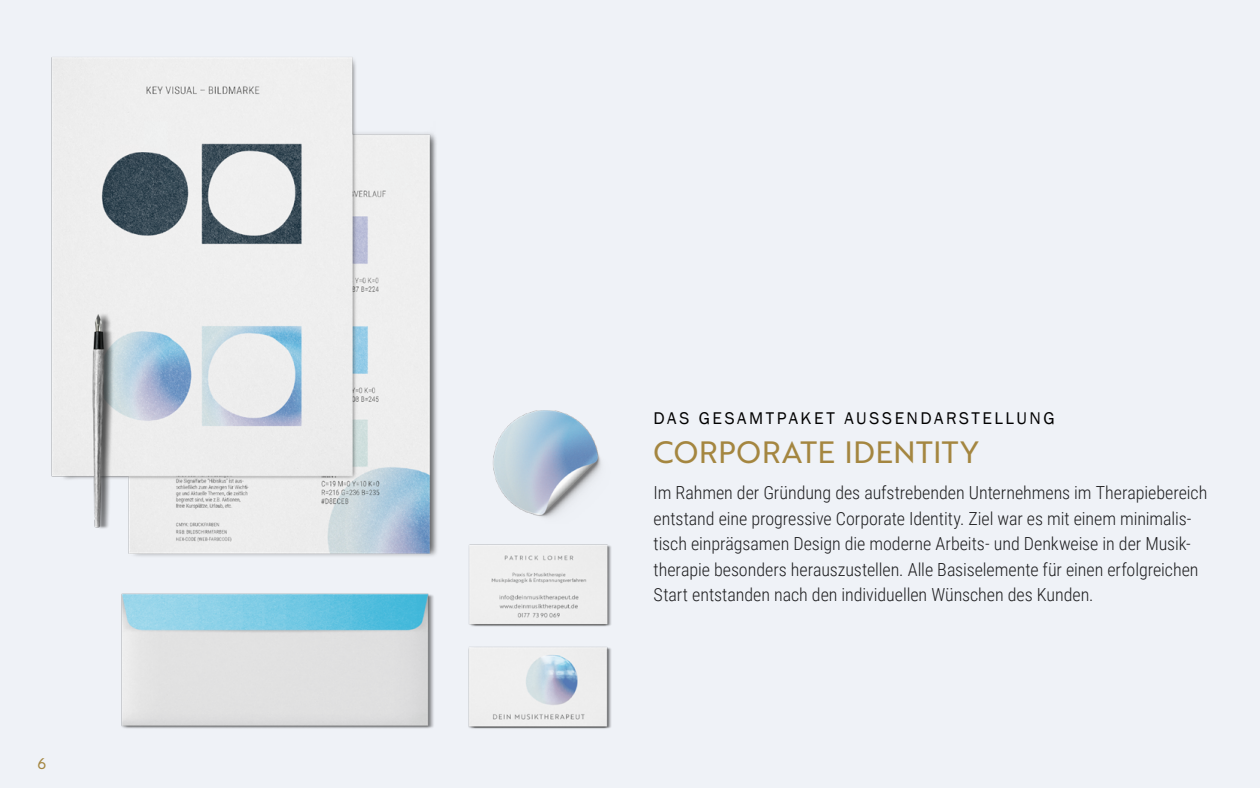
<style>
.page{position:relative;width:1260px;height:788px;background:#eff2f7}
.page>*{position:absolute;margin:0;border:0;box-sizing:border-box;transform-origin:0 0}
.t1{font:30px "Brother 1816 Regular";letter-spacing:.01em;color:#a48640}
.t2{font:300 18px/25.5px "Roboto Condensed";letter-spacing:-.005em;color:#1e1e20}
.t3{font:17.4px "Franklin Gothic";letter-spacing:.145em;color:#000}
.t4{font:15px "Brother 1816 Regular";color:#a48640}
</style>
<div class="page">
<img style="left:121px;top:593px;width:313px;height:136px">
<img style="left:468px;top:544px;width:143px;height:185px">
<img style="left:493px;top:410px;width:108px;height:108px">
<img style="left:51px;top:57px;width:386px;height:499px">
<p class="t4" style="left:38px;top:752px;width:10px">6</p>
<p class="t3" style="left:654px;top:407px;width:403px">DAS GESAMTPAKET AUSSENDARSTELLUNG</p>
<h1 class="t1" style="left:654px;top:430px;width:326px">CORPORATE IDENTITY</h1>
<p class="t2" style="left:654px;top:479px;width:555px">Im Rahmen der Gründung des aufstrebenden Unternehmens im Therapiebereich entstand eine progressive Corporate Identity. Ziel war es mit einem minimalis&shy;tisch einprägsamen Design die moderne Arbeits- und Denkweise in der Musik&shy;therapie besonders herauszustellen. Alle Basiselemente für einen erfolgreichen Start entstanden nach den individuellen Wünschen des Kunden.</p>
</div>
